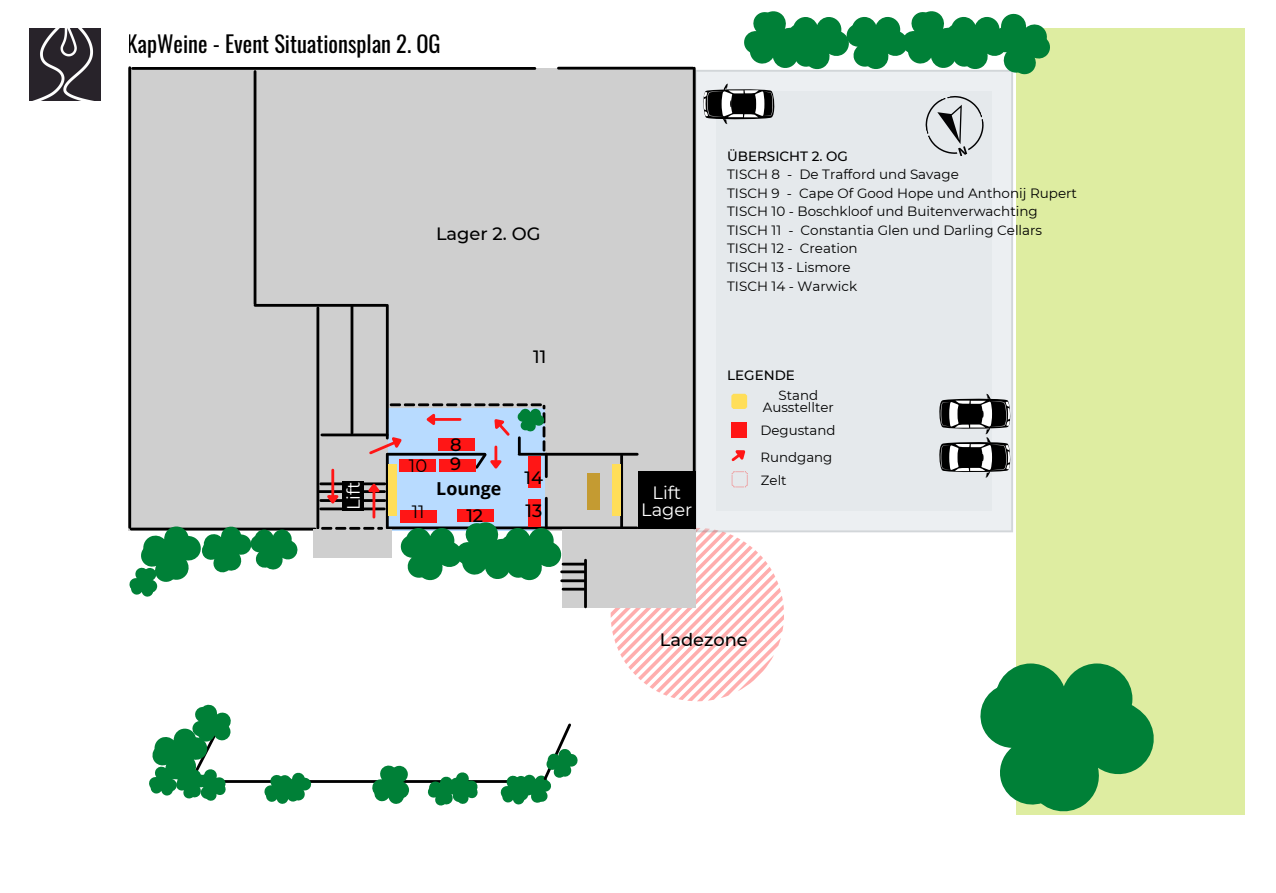
<style>
.page{position:relative;width:1276px;height:893px;background:#fff}
.page>*{position:absolute;margin:0;border:0;box-sizing:border-box;transform-origin:0 0}
.t1{font:22.5px "Oswald";color:#000}
.t2{font:500 17.85px "Montserrat";color:#000}
.t3{font:17.85px "Montserrat";color:#fff}
.t4{font:700 17.85px "Open Sans";color:#000}
.t5{font:17.85px "Montserrat";color:#000}
.t6{font:13.5px "Montserrat";color:#000}
.t7{font:500 13.5px "Montserrat";color:#000}
.t8{font:13.35px "Montserrat";color:#000}
</style>
<div class="page">
<svg style="left:610px;top:532px;width:174px;height:169px"></svg>
<svg style="left:695px;top:70px;width:318px;height:462px;background:#e6e9ec"></svg>
<div style="left:716px;top:91px;width:275px;height:420px;background:#e5e9ec"></div>
<div style="left:1016px;top:29px;width:229px;height:785px;background:#deeda1"></div>
<hr style="left:194px;top:780px;width:349px;height:3px;background:#000">
<svg style="left:262px;top:772px;width:51px;height:32px"></svg>
<svg style="left:369px;top:765px;width:41px;height:39px"></svg>
<svg style="left:425px;top:772px;width:55px;height:34px"></svg>
<svg style="left:939px;top:394px;width:73px;height:83px"></svg>
<svg style="left:980px;top:663px;width:187px;height:152px"></svg>
<svg style="left:498px;top:723px;width:80px;height:82px"></svg>
<svg style="left:149px;top:704px;width:85px;height:97px"></svg>
<svg style="left:702px;top:11px;width:352px;height:153px"></svg>
<svg style="left:731px;top:394px;width:16px;height:15px"></svg>
<div style="left:731px;top:422px;width:16px;height:16px;background:#ff1616"></div>
<svg style="left:731px;top:450px;width:15px;height:12px"></svg>
<img style="left:29px;top:29px;width:72px;height:71px">
<div style="left:128px;top:68px;width:564px;height:462px;background:#cfcfcf"></div>
<div style="left:388px;top:408px;width:157px;height:122px;background:#b8dbff"></div>
<hr style="left:389px;top:526px;width:248px;height:3px;background:#000">
<hr style="left:322px;top:433px;width:65px;height:3px;background:#000">
<hr style="left:386px;top:305px;width:3px;height:133px;background:#000">
<hr style="left:254px;top:72px;width:2px;height:232px;background:#000">
<hr style="left:620px;top:456px;width:3px;height:72px;background:#000">
<hr style="left:321px;top:507px;width:63px;height:3px;background:#000">
<hr style="left:321px;top:499px;width:64px;height:3px;background:#000">
<hr style="left:319px;top:490px;width:65px;height:3px;background:#000">
<hr style="left:321px;top:482px;width:64px;height:3px;background:#000">
<div style="left:638px;top:471px;width:58px;height:58px;background:#000"></div>
<hr style="left:558px;top:67px;width:135px;height:3px;background:#000">
<hr style="left:545px;top:498px;width:3px;height:30px;background:#000">
<hr style="left:316px;top:308px;width:3px;height:220px;background:#000">
<hr style="left:255px;top:304px;width:131px;height:3px;background:#000">
<hr style="left:350px;top:306px;width:3px;height:127px;background:#000">
<hr style="left:386px;top:454px;width:3px;height:74px;background:#000">
<hr style="left:131px;top:527px;width:184px;height:3px;background:#000">
<hr style="left:133px;top:67px;width:402px;height:3px;background:#000">
<hr style="left:128px;top:68px;width:3px;height:459px;background:#000">
<hr style="left:372px;top:492px;width:3px;height:25px;background:#ff1616">
<svg style="left:366px;top:482px;width:18px;height:13px"></svg>
<hr style="left:331px;top:470px;width:3px;height:25px;background:#ff1616">
<svg style="left:323px;top:492px;width:18px;height:12px"></svg>
<hr style="left:519px;top:453px;width:118px;height:2px;background:#000">
<hr style="left:545px;top:454px;width:3px;height:23px;background:#000">
<div style="left:458px;top:510px;width:36px;height:12px;background:#ff1616"></div>
<div style="left:400px;top:510px;width:36px;height:12px;background:#ff1616"></div>
<div style="left:587px;top:473px;width:12px;height:37px;background:#c49b32"></div>
<div style="left:389px;top:464px;width:8px;height:52px;background:#ffde59"></div>
<div style="left:342px;top:481px;width:22px;height:30px;background:#000"></div>
<div style="left:561px;top:529px;width:134px;height:79px;background:#cfcfcf"></div>
<svg style="left:398px;top:517px;width:168px;height:68px"></svg>
<hr style="left:584px;top:560px;width:3px;height:47px;background:#000">
<hr style="left:563px;top:588px;width:21px;height:2px;background:#000">
<hr style="left:562px;top:579px;width:22px;height:3px;background:#000">
<hr style="left:561px;top:570px;width:23px;height:3px;background:#000">
<hr style="left:563px;top:563px;width:21px;height:2px;background:#000">
<svg style="left:128px;top:522px;width:173px;height:75px"></svg>
<div style="left:313px;top:529px;width:78px;height:28px;background:#cfcfcf"></div>
<svg style="left:321px;top:527px;width:62px;height:3px"></svg>
<div style="left:528px;top:456px;width:12px;height:31px;background:#ff1616"></div>
<div style="left:612px;top:464px;width:8px;height:52px;background:#ffde59"></div>
<svg style="left:367px;top:403px;width:179px;height:69px"></svg>
<div style="left:400px;top:460px;width:36px;height:12px;background:#ff1616"></div>
<div style="left:439px;top:460px;width:37px;height:12px;background:#ff1616"></div>
<hr style="left:693px;top:68px;width:2px;height:460px;background:#000">
<svg style="left:732px;top:471px;width:15px;height:16px"></svg>
<div style="left:438px;top:438px;width:37px;height:13px;background:#ff1616"></div>
<div style="left:528px;top:499px;width:13px;height:28px;background:#ff1616"></div>
<p class="t1" style="left:126px;top:26px;width:316px">KapWeine - Event Situationsplan 2. OG</p>
<p class="t2" style="left:436px;top:223px;width:106px">Lager 2. OG</p>
<p class="t3" style="left:342px;top:510px;width:30px;rotate:-90deg">Lift</p>
<p class="t2" style="left:533px;top:346px;width:15px">11</p>
<p class="t2" style="left:450px;top:433px;width:13px">8</p>
<p class="t5" style="left:409px;top:455px;width:20px">10</p>
<p class="t2" style="left:450px;top:452px;width:13px">9</p>
<p class="t4" style="left:436px;top:476px;width:67px">Lounge</p>
<p class="t2" style="left:524px;top:467px;width:20px">14</p>
<p class="t5" style="left:412px;top:501px;width:14px">11</p>
<p class="t2" style="left:525px;top:500px;width:18px">13</p>
<p class="t2" style="left:466px;top:505px;width:18px">12</p>
<p class="t7" style="left:727px;top:148px;width:122px">ÜBERSICHT 2. OG</p>
<p class="t6" style="left:727px;top:166px;width:233px">TISCH 8 - De Trafford und Savage</p>
<p class="t6" style="left:727px;top:185px;width:351px">TISCH 9 - Cape Of Good Hope und Anthonij Rupert</p>
<p class="t6" style="left:727px;top:203px;width:312px">TISCH 10 - Boschkloof und Buitenverwachting</p>
<p class="t6" style="left:727px;top:222px;width:316px">TISCH 11 - Constantia Glen und Darling Cellars</p>
<p class="t6" style="left:727px;top:240px;width:132px">TISCH 12 - Creation</p>
<p class="t6" style="left:727px;top:259px;width:125px">TISCH 13 - Lismore</p>
<p class="t6" style="left:727px;top:277px;width:131px">TISCH 14 - Warwick</p>
<p class="t3" style="left:652px;top:481px;width:30px">Lift</p>
<p class="t3" style="left:641px;top:499px;width:53px">Lager</p>
<p class="t7" style="left:727px;top:367px;width:69px">LEGENDE</p>
<p class="t8" style="left:778px;top:387px;width:41px">Stand</p>
<p class="t8" style="left:763px;top:399px;width:73px">Ausstellter</p>
<p class="t8" style="left:760px;top:422px;width:77px">Degustand</p>
<p class="t8" style="left:760px;top:449px;width:73px">Rundgang</p>
<p class="t8" style="left:761px;top:472px;width:27px">Zelt</p>
<p class="t2" style="left:660px;top:629px;width:90px">Ladezone</p>
</div>
